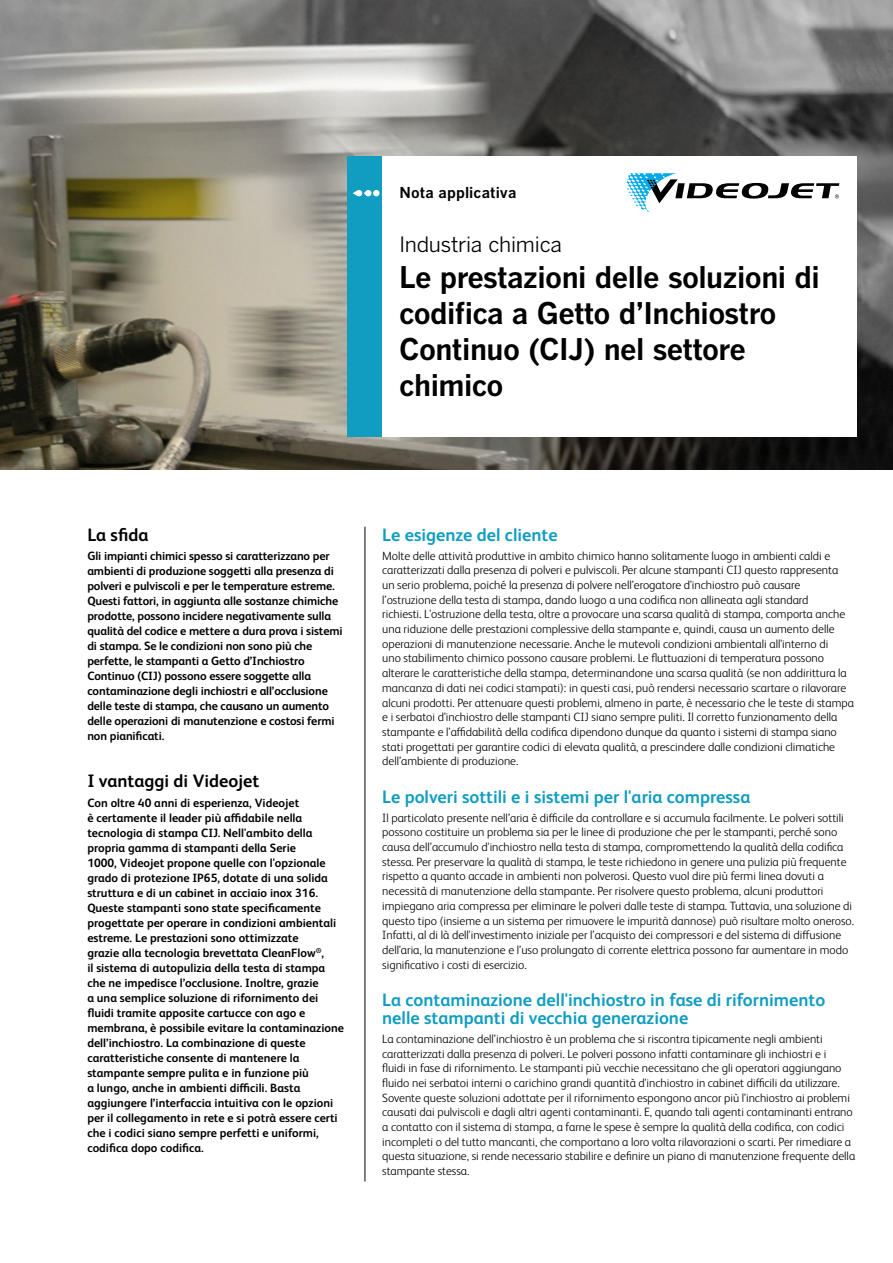
<style>
.page{position:relative;width:893px;height:1263px;background:#fff}
.page>*{position:absolute;margin:0;border:0;box-sizing:border-box;transform-origin:0 0}
.t1{font:700 29.7px/36px "Benton Gothic";letter-spacing:-.02em;color:#000}
.t2{font:21px "Benton Gothic";letter-spacing:-.025em;color:#000}
.t3{font:700 18px/18px "FS Albert Pro";color:#109dc1}
.t4{font:700 18px "FS Albert Pro";color:#000}
.t5{font:700 15px "Benton Gothic";letter-spacing:.005em;color:#000}
.t6{font:300 12px/14.7px "FS Albert Pro";color:#000}
.t7{font:700 12px/15px "FS Albert Pro";color:#000}
</style>
<div class="page">
<img style="left:0;top:0;width:893px;height:469px">
<hr style="left:365px;top:527px;width:1px;height:654px;background:#000">
<div style="left:382px;top:156px;width:474px;height:281px;background:#fff"></div>
<div style="left:348px;top:156px;width:34px;height:281px;background:#109dc1"></div>
<svg style="left:627px;top:173px;width:212px;height:39px"></svg>
<svg style="left:353px;top:190px;width:26px;height:6px"></svg>
<p class="t5" style="left:399px;top:184px;width:118px">Nota applicativa</p>
<h2 class="t2" style="left:399px;top:232px;width:164px">Industria chimica</h2>
<h1 class="t1" style="left:399px;top:260px;width:422px">Le prestazioni delle soluzioni di codifica a Getto d’Inchiostro<br>Continuo (CIJ) nel settore chimico</h1>
<h3 class="t4" style="left:87px;top:522px;width:63px">La sfida</h3>
<p class="t7" style="left:87px;top:548px;width:257px">Gli impianti chimici spesso si caratterizzano per ambienti di produzione soggetti alla presenza di polveri e pulviscoli e per le temperature estreme.<br>Questi fattori, in aggiunta alle sostanze chimiche prodotte, possono incidere negativamente sulla qualità del codice e mettere a dura prova i sistemi di stampa. Se le condizioni non sono più che perfette, le stampanti a Getto d’Inchiostro Continuo (CIJ) possono essere soggette alla contaminazione degli inchiostri e all’occlusione delle teste di stampa, che causano un aumento delle operazioni di manutenzione e costosi fermi non pianificati.</p>
<h3 class="t4" style="left:87px;top:768px;width:174px">I vantaggi di Videojet</h3>
<p class="t7" style="left:87px;top:794px;width:258px">Con oltre 40 anni di esperienza, Videojet<br>è certamente il leader più affidabile nella tecnologia di stampa CIJ. Nell'ambito della propria gamma di stampanti della Serie<br>1000, Videojet propone quelle con l'opzionale grado di protezione IP65, dotate di una solida struttura e di un cabinet in acciaio inox 316.<br>Queste stampanti sono state specificamente progettate per operare in condizioni ambientali estreme. Le prestazioni sono ottimizzate<br>grazie alla tecnologia brevettata CleanFlow<sup>®</sup>,<br>il sistema di autopulizia della testa di stampa che ne impedisce l’occlusione. Inoltre, grazie<br>a una semplice soluzione di rifornimento dei fluidi tramite apposite cartucce con ago e membrana, è possibile evitare la contaminazione dell’inchiostro. La combinazione di queste caratteristiche consente di mantenere la stampante sempre pulita e in funzione più<br>a lungo, anche in ambienti difficili. Basta aggiungere l’interfaccia intuitiva con le opzioni per il collegamento in rete e si potrà essere certi che i codici siano sempre perfetti e uniformi, codifica dopo codifica.</p>
<h3 class="t3" style="left:382px;top:524px;width:177px">Le esigenze del cliente</h3>
<p class="t6" style="left:382px;top:547px;width:473px">Molte delle attività produttive in ambito chimico hanno solitamente luogo in ambienti caldi e caratterizzati dalla presenza di polveri e pulviscoli. Per alcune stampanti CIJ questo rappresenta<br>un serio problema, poiché la presenza di polvere nell’erogatore d'inchiostro può causare l’ostruzione della testa di stampa, dando luogo a una codifica non allineata agli standard<br>richiesti. L'ostruzione della testa, oltre a provocare una scarsa qualità di stampa, comporta anche una riduzione delle prestazioni complessive della stampante e, quindi, causa un aumento delle operazioni di manutenzione necessarie. Anche le mutevoli condizioni ambientali all'interno di<br>uno stabilimento chimico possono causare problemi. Le fluttuazioni di temperatura possono alterare le caratteristiche della stampa, determinandone una scarsa qualità (se non addirittura la mancanza di dati nei codici stampati): in questi casi, può rendersi necessario scartare o rilavorare alcuni prodotti. Per attenuare questi problemi, almeno in parte, è necessario che le teste di stampa e i serbatoi d'inchiostro delle stampanti CIJ siano sempre puliti. Il corretto funzionamento della stampante e l’affidabilità della codifica dipendono dunque da quanto i sistemi di stampa siano stati progettati per garantire codici di elevata qualità, a prescindere dalle condizioni climatiche dell’ambiente di produzione.</p>
<h3 class="t3" style="left:382px;top:786px;width:370px">Le polveri sottili e i sistemi per l'aria compressa</h3>
<p class="t6" style="left:382px;top:809px;width:473px">Il particolato presente nell’aria è difficile da controllare e si accumula facilmente. Le polveri sottili possono costituire un problema sia per le linee di produzione che per le stampanti, perché sono causa dell’accumulo d'inchiostro nella testa di stampa, compromettendo la qualità della codifica stessa. Per preservare la qualità di stampa, le teste richiedono in genere una pulizia più frequente rispetto a quanto accade in ambienti non polverosi. Questo vuol dire più fermi linea dovuti a necessità di manutenzione della stampante. Per risolvere questo problema, alcuni produttori impiegano aria compressa per eliminare le polveri dalle teste di stampa. Tuttavia, una soluzione di questo tipo (insieme a un sistema per rimuovere le impurità dannose) può risultare molto oneroso.<br>Infatti, al di là dell'investimento iniziale per l’acquisto dei compressori e del sistema di diffusione dell'aria, la manutenzione e l’uso prolungato di corrente elettrica possono far aumentare in modo significativo i costi di esercizio.</p>
<h3 class="t3" style="left:382px;top:990px;width:445px">La contaminazione dell'inchiostro in fase di rifornimento nelle stampanti di vecchia generazione</h3>
<p class="t6" style="left:382px;top:1030px;width:474px">La contaminazione dell’inchiostro è un problema che si riscontra tipicamente negli ambienti caratterizzati dalla presenza di polveri. Le polveri possono infatti contaminare gli inchiostri e i<br>fluidi in fase di rifornimento. Le stampanti più vecchie necessitano che gli operatori aggiungano fluido nei serbatoi interni o carichino grandi quantità d'inchiostro in cabinet difficili da utilizzare.<br>Sovente queste soluzioni adottate per il rifornimento espongono ancor più l'inchiostro ai problemi causati dai pulviscoli e dagli altri agenti contaminanti. E, quando tali agenti contaminanti entrano a contatto con il sistema di stampa, a farne le spese è sempre la qualità della codifica, con codici incompleti o del tutto mancanti, che comportano a loro volta rilavorazioni o scarti. Per rimediare a questa situazione, si rende necessario stabilire e definire un piano di manutenzione frequente della stampante stessa.</p>
</div>
